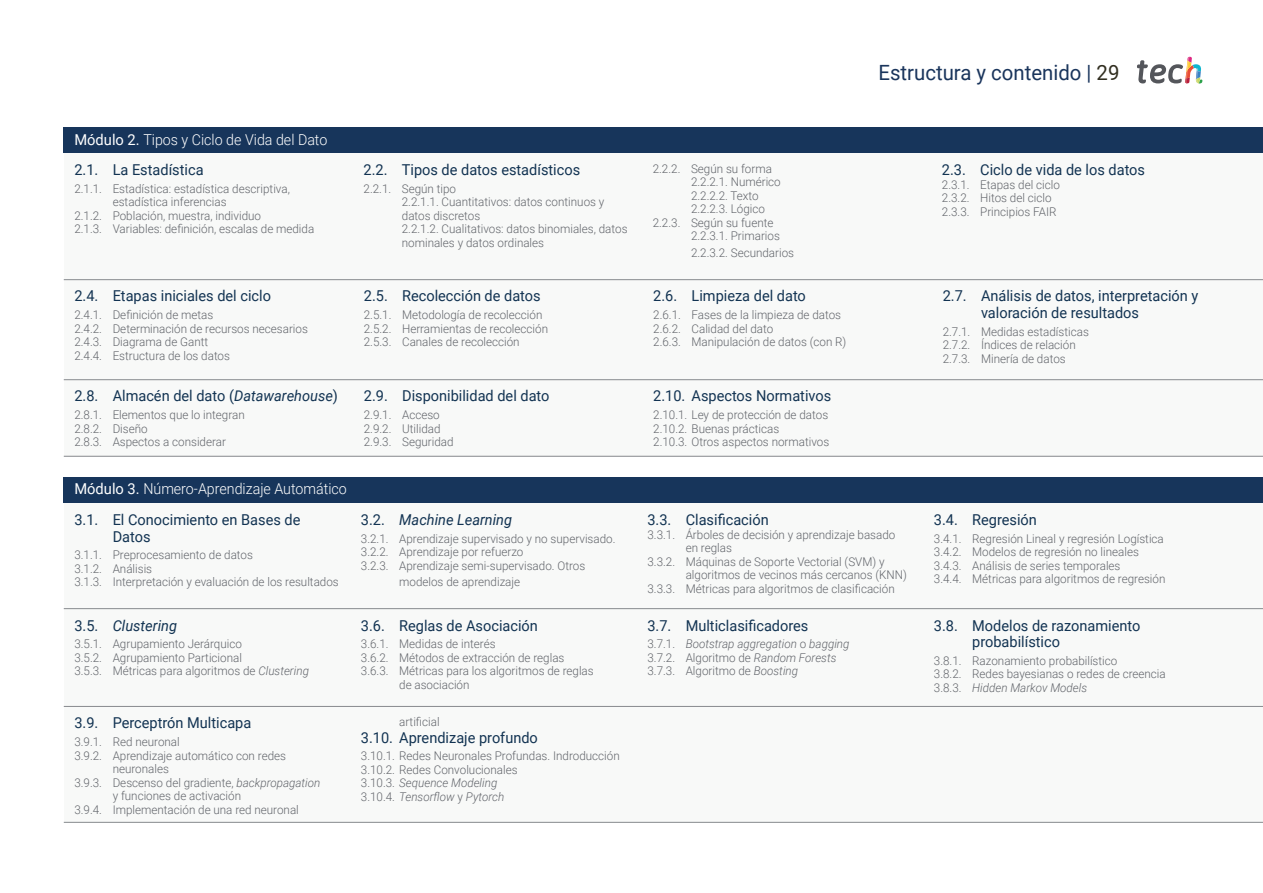
<style>
.page{position:relative;width:1263px;height:893px;background:#fff}
.page>*{position:absolute;margin:0;border:0;box-sizing:border-box;transform-origin:0 0}
.t1{font:21px "Roboto";color:#1a355c}
.t2{font:15px/16.5px "Roboto";color:#123352}
.t3{font:300 15px/29.7px "Roboto";color:#fff;scale:.95 1}
.t4{font:italic 15px "Roboto";color:#123352}
.t5{font:300 12px/13.5px "Roboto";color:#61646a}
.t6{font:italic 300 12px/13.5px "Roboto";color:#61646a}
.s1{font-weight:400}
.s2{font-weight:400;color:#123352}
.s3{font-style:italic}
.s4{font-style:normal}
.s5{color:#312e20}
</style>
<div class="page">
<svg style="left:1137px;top:57px;width:65px;height:27px"></svg>
<div style="left:64px;top:128px;width:1199px;height:25px;background:#17355b"></div>
<div style="left:64px;top:153px;width:1199px;height:303px;background:#f8f9f8"></div>
<hr style="left:64px;top:279px;width:1199px;height:1px;background:#878a8e">
<hr style="left:64px;top:379px;width:1199px;height:1px;background:#878a8e">
<hr style="left:64px;top:456px;width:1199px;height:1px;background:#878a8e">
<div style="left:64px;top:503px;width:1199px;height:319px;background:#f8f9f8"></div>
<hr style="left:64px;top:822px;width:1199px;height:1px;background:#878a8e">
<div style="left:64px;top:478px;width:1199px;height:25px;background:#17355b"></div>
<hr style="left:64px;top:608px;width:1199px;height:1px;background:#878a8e">
<hr style="left:64px;top:706px;width:1199px;height:1px;background:#878a8e">
<p class="t3" style="left:74px;top:125px;width:268px"><span class="s1">Módulo 2.</span> Tipos y Ciclo de Vida del Dato<br><span class="s2">2.1. La Estadística</span></p>
<p class="t5" style="left:74px;top:181px;width:217px">2.1.1. Estadística: estadística descriptiva,</p>
<p class="t5" style="left:113px;top:195px;width:115px">estadística inferencias</p>
<p class="t5" style="left:74px;top:208px;width:188px">2.1.2. Población, muestra, individuo</p>
<p class="t5" style="left:74px;top:222px;width:241px">2.1.3. Variables: definición, escalas de medida</p>
<p class="t2" style="left:364px;top:161px;width:218px">2.2. Tipos de datos estadísticos</p>
<p class="t5" style="left:402px;top:181px;width:227px;text-indent:-38px">2.2.1. Según tipo<br>2.2.1.1. Cuantitativos: datos continuos y datos discretos<br>2.2.1.2. Cualitativos: datos binomiales, datos nominales y datos ordinales</p>
<p class="t2" style="left:74px;top:287px;width:198px">2.4. Etapas iniciales del ciclo</p>
<p class="t5" style="left:74px;top:308px;width:235px">2.4.1. Definición de metas<br>2.4.2. Determinación de recursos necesarios<br>2.4.3. Diagrama de Gantt<br>2.4.4. Estructura de los datos</p>
<p class="t2" style="left:74px;top:387px;width:265px">2.8. Almacén del dato (<span class="s3">Datawarehouse</span>)</p>
<p class="t5" style="left:74px;top:408px;width:172px">2.8.1. Elementos que lo integran<br>2.8.2. Diseño<br>2.8.3. Aspectos a considerar</p>
<p class="t3" style="left:74px;top:473px;width:288px"><span class="s1">Módulo 3.</span> Número-Aprendizaje Automático</p>
<p class="t2" style="left:113px;top:511px;width:189px;text-indent:-38px">3.1. El Conocimiento en Bases de<br>Datos</p>
<p class="t5" style="left:74px;top:548px;width:266px">3.1.1. Preprocesamiento de datos<br>3.1.2. Análisis<br>3.1.3. Interpretación y evaluación de los resultados</p>
<p class="t4" style="left:74px;top:615px;width:104px"><span class="s4">3.5.</span> Clustering</p>
<p class="t5" style="left:74px;top:637px;width:236px">3.5.1. Agrupamiento Jerárquico<br>3.5.2. Agrupamiento Particional<br>3.5.3. Métricas para algoritmos de <span class="s3">Clustering</span></p>
<p class="t2" style="left:74px;top:714px;width:178px">3.9. Perceptrón Multicapa</p>
<p class="t5" style="left:74px;top:735px;width:107px">3.9.1. Red neuronal</p>
<p class="t5" style="left:74px;top:748px;width:213px">3.9.2. Aprendizaje automático con redes</p>
<p class="t5" style="left:113px;top:762px;width:58px">neuronales</p>
<p class="t5" style="left:74px;top:775px;width:248px">3.9.3. Descenso del gradiente, <span class="s3">backpropagation</span></p>
<p class="t5" style="left:113px;top:789px;width:130px">y funciones de activación</p>
<p class="t5" style="left:74px;top:802px;width:226px">3.9.4. Implementación de una red neuronal</p>
<p class="t2" style="left:364px;top:287px;width:178px">2.5. Recolección de datos</p>
<p class="t5" style="left:364px;top:308px;width:186px">2.5.1. Metodología de recolección<br>2.5.2. Herramientas de recolección<br>2.5.3. Canales de recolección</p>
<p class="t2" style="left:364px;top:387px;width:187px">2.9. Disponibilidad del dato</p>
<p class="t5" style="left:364px;top:408px;width:91px">2.9.1. Acceso<br>2.9.2. Utilidad<br>2.9.3. Seguridad</p>
<p class="t4" style="left:361px;top:509px;width:153px"><span class="s4">3.2.</span> Machine Learning</p>
<p class="t5" style="left:361px;top:531px;width:256px">3.2.1. Aprendizaje supervisado y no supervisado.<br>3.2.2. Aprendizaje por refuerzo<br>3.2.3. Aprendizaje semi-supervisado. Otros</p>
<p class="t5" style="left:399px;top:575px;width:123px">modelos de aprendizaje</p>
<p class="t2" style="left:361px;top:617px;width:179px">3.6. Reglas de Asociación</p>
<p class="t5" style="left:361px;top:637px;width:136px">3.6.1. Medidas de interés</p>
<p class="t5" style="left:361px;top:650px;width:205px">3.6.2. Métodos de extracción de reglas</p>
<p class="t5" style="left:361px;top:664px;width:234px">3.6.3. Métricas para los algoritmos de reglas</p>
<p class="t5" style="left:399px;top:677px;width:72px">de asociación</p>
<p class="t5" style="left:399px;top:715px;width:42px">artificial</p>
<p class="t2" style="left:361px;top:729px;width:178px">3.10. Aprendizaje profundo</p>
<p class="t5" style="left:361px;top:749px;width:260px">3.10.1. Redes Neuronales Profundas. Indroducción 3.10.2. Redes Convolucionales<br>3.10.3. <span class="s3">Sequence Modeling<br></span>3.10.4. <span class="s3">Tensorflow</span> y <span class="s3">Pytorch</span></p>
<p class="t5" style="left:653px;top:161px;width:121px">2.2.2. Según su forma</p>
<p class="t5" style="left:691px;top:175px;width:91px">2.2.2.1. Numérico</p>
<p class="t5" style="left:691px;top:188px;width:69px">2.2.2.2. Texto</p>
<p class="t5" style="left:691px;top:202px;width:75px">2.2.2.3. Lógico</p>
<p class="t5" style="left:653px;top:215px;width:122px">2.2.3. Según su fuente</p>
<p class="t5" style="left:691px;top:229px;width:90px">2.2.3.1. Primarios</p>
<p class="t5" style="left:691px;top:245px;width:105px">2.2.3.2. Secundarios</p>
<p class="t2" style="left:653px;top:287px;width:154px">2.6. Limpieza del dato</p>
<p class="t5" style="left:653px;top:308px;width:195px">2.6.1. Fases de la limpieza de datos<br>2.6.2. Calidad del dato<br>2.6.3. Manipulación de datos (con R)</p>
<p class="t2" style="left:653px;top:387px;width:180px">2.10. Aspectos Normativos</p>
<p class="t5" style="left:653px;top:408px;width:178px">2.10.1. Ley de protección de datos<br>2.10.2. Buenas prácticas<br>2.10.3. Otros aspectos normativos</p>
<h1 class="t1" style="left:878px;top:57px;width:242px">Estructura y contenido | <span class="s5">29</span></h1>
<p class="t2" style="left:942px;top:161px;width:205px">2.3. Ciclo de vida de los datos</p>
<p class="t5" style="left:942px;top:177px;width:119px">2.3.1. Etapas del ciclo<br>2.3.2. Hitos del ciclo<br>2.3.3. Principios FAIR</p>
<p class="t2" style="left:981px;top:287px;width:219px;text-indent:-38px">2.7. Análisis de datos, interpretación y valoración de resultados</p>
<p class="t5" style="left:943px;top:324px;width:148px">2.7.1. Medidas estadísticas<br>2.7.2. Índices de relación<br>2.7.3. Minería de datos</p>
<p class="t2" style="left:647px;top:511px;width:123px">3.3. Clasificación</p>
<p class="t5" style="left:647px;top:527px;width:249px">3.3.1. Árboles de decisión y aprendizaje basado</p>
<p class="t5" style="left:686px;top:541px;width:48px">en reglas</p>
<p class="t5" style="left:647px;top:554px;width:239px">3.3.2. Máquinas de Soporte Vectorial (SVM) y</p>
<p class="t5" style="left:686px;top:568px;width:223px">algoritmos de vecinos más cercanos (KNN)</p>
<p class="t5" style="left:647px;top:581px;width:249px">3.3.3. Métricas para algoritmos de clasificación</p>
<p class="t2" style="left:647px;top:617px;width:163px">3.7. Multiclasificadores</p>
<p class="t6" style="left:647px;top:637px;width:204px"><span class="s4">3.7.1.</span> Bootstrap aggregation <span class="s4">o</span> bagging<br><span class="s4">3.7.2. Algoritmo de</span> Random Forests<br><span class="s4">3.7.3. Algoritmo de</span> Boosting</p>
<p class="t2" style="left:934px;top:511px;width:104px">3.4. Regresión</p>
<p class="t5" style="left:934px;top:531px;width:233px">3.4.1. Regresión Lineal y regresión Logística 3.4.2. Modelos de regresión no lineales 3.4.3. Análisis de series temporales<br>3.4.4. Métricas para algoritmos de regresión</p>
<p class="t2" style="left:972px;top:617px;width:170px;text-indent:-38px">3.8. Modelos de razonamiento probabilístico</p>
<p class="t5" style="left:934px;top:653px;width:233px">3.8.1. Razonamiento probabilístico<br>3.8.2. Redes bayesianas o redes de creencia<br>3.8.3. <span class="s3">Hidden Markov Models</span></p>
</div>
